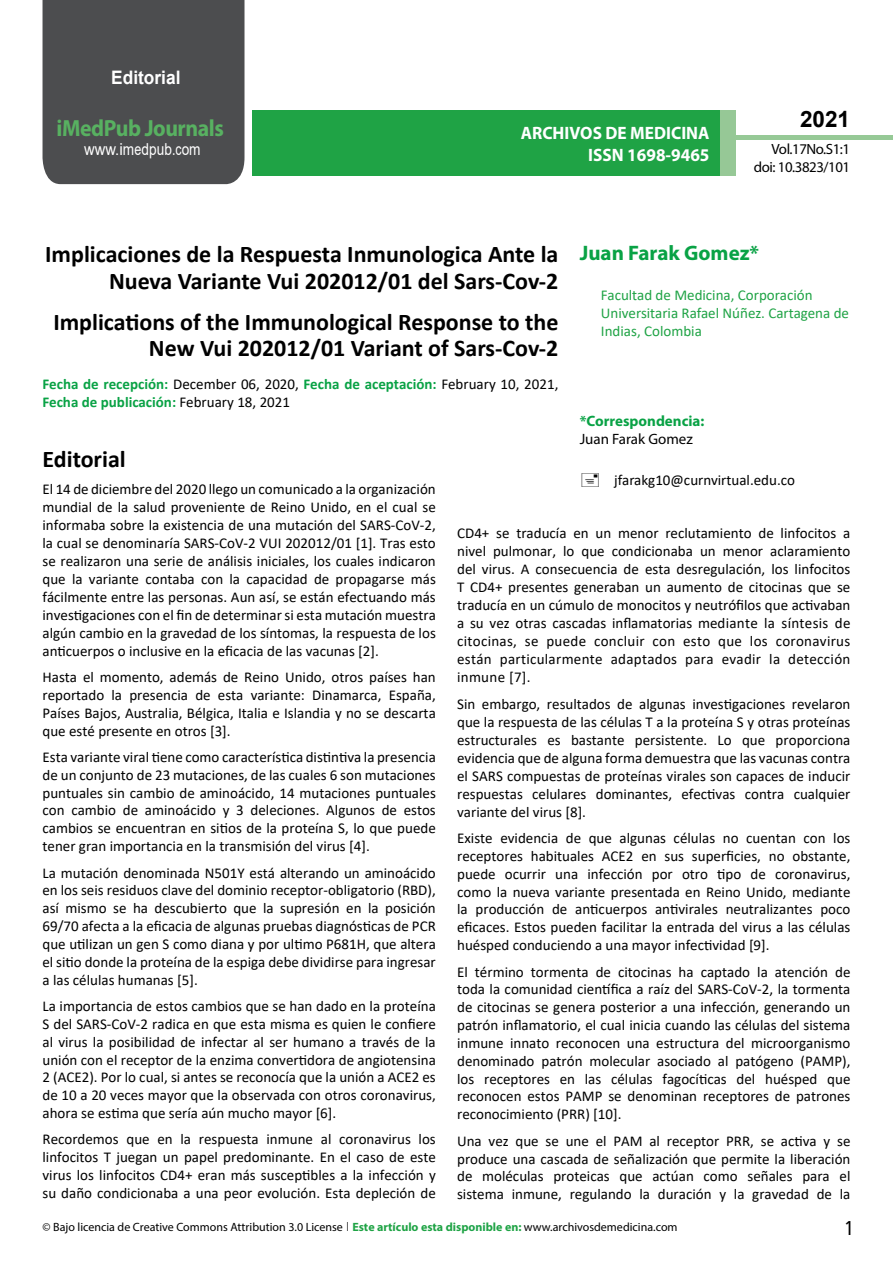
<style>
.page{position:relative;width:893px;height:1263px;background:#fff}
.page>*{position:absolute;margin:0;border:0;box-sizing:border-box;transform-origin:0 0}
.t1{font:25.5px "Tunga";color:#000}
.t2{font:700 24px/26.4px "Calibri";color:#000;text-align:right}
.t3{font:700 23.4px "Myriad Pro";letter-spacing:-.02em;color:#58b161;scale:.93 1}
.t4{font:700 22.5px "Arial";color:#000}
.t5{font:700 21px "Myriad Pro";color:#09a245}
.t6{font:700 18.6px "Arial";color:#fff;scale:.93 1}
.t7{font:700 18px/21.6px "Myriad Pro";color:#fff;text-align:right;scale:.96 1}
.t8{font:16.5px "Arial";letter-spacing:.005em;color:#fff;scale:.89 1}
.t9{font:15px/17.9px "Calibri";color:#000;text-align:justify}
.t10{font:700 15px/18px "Calibri";color:#09a245}
.t11{font:15px/18px "Calibri";color:#1fa345}
.t12{font:700 15px "Myriad Pro";color:#09a245}
.t13{font:15px "Myriad Pro";color:#000}
.t14{font:14.85px/17.9px "Myriad Pro";letter-spacing:-.03em;color:#000;text-align:right}
.t15{font:12px "Myriad Pro";color:#000}
.s1{font-family:"Calibri"}
.s2{font-weight:400;color:#000}
.s3{font-family:"Tunga"}
.s4{font-weight:700;color:#1fa345}
.s5{font-weight:700;color:#1da34a}
</style>
<div class="page">
<div style="left:252px;top:110px;width:469px;height:66px;background:#1fa345"></div>
<div style="left:720px;top:110px;width:16px;height:66px;background:#96c896"></div>
<div style="left:43px;top:0;width:201px;height:184px;background:#4c4d4f"></div>
<div style="left:736px;top:135px;width:157px;height:5px;background:#96c996"></div>
<p class="t6" style="left:111px;top:64px;width:76px">Editorial</p>
<h3 class="t3" style="left:57px;top:113px;width:181px">iMedPub Journals</h3>
<p class="t8" style="left:84px;top:138px;width:132px">www.imedpub<span class="s1">.</span>com</p>
<p class="t7" style="left:521px;top:122px;width:198px">ARCHIVOS DE MEDICINA<br>ISSN 1698-9465</p>
<h3 class="t4" style="left:800px;top:104px;width:52px">2021</h3>
<p class="t14" style="left:754px;top:140px;width:98px">Vol.17No.S1:1 doi: 10.3823/101</p>
<h2 class="t2" style="left:45px;top:241px;width:515px">Implicaciones de la Respuesta Inmunologica Ante la<br>Nueva Variante Vui 202012/01 del Sars-Cov-2</h2>
<h2 class="t2" style="left:53px;top:308px;width:507px">Implications of the Immunological Response to the<br>New Vui 202012/01 Variant of Sars-Cov-2</h2>
<p class="t10" style="left:43px;top:375px;width:517px">Fecha de recepción: <span class="s2">December 06, 2020,</span> Fecha de aceptación: <span class="s2">February 10, 2021,<br></span>Fecha de publicación: <span class="s2">February 18, 2021</span></p>
<h3 class="t5" style="left:580px;top:239px;width:181px">Juan Farak Gomez*</h3>
<p class="t11" style="left:601px;top:286px;width:250px">Facultad de Medicina, Corporación<br>Universitaria Rafael Núñez. Cartagena de<br>Indias, Colombia</p>
<h2 class="t2" style="left:43px;top:446px;width:85px">Editorial</h2>
<p class="t9" style="left:43px;top:480px;width:395px">El 14 de diciembre del 2020 llego un comunicado a la organización mundial de la salud proveniente de Reino Unido, en el cual se informaba sobre la existencia de una mutación del SARS-CoV-2, la cual se denominaría SARS-CoV-2 VUI 202012/01 [1]. Tras esto se realizaron una serie de análisis iniciales, los cuales indicaron que la variante contaba con la capacidad de propagarse más fácilmente entre las personas. Aun así, se están efectuando más investigaciones con el fin de determinar si esta mutación muestra algún cambio en la gravedad de los síntomas, la respuesta de los anticuerpos o inclusive en la eficacia de las vacunas [2].</p>
<p class="t9" style="left:43px;top:668px;width:395px">Hasta el momento, además de Reino Unido, otros países han reportado la presencia de esta variante: Dinamarca, España, Países Bajos, Australia, Bélgica, Italia e Islandia y no se descarta que esté presente en otros [3].</p>
<p class="t9" style="left:43px;top:748px;width:395px">Esta variante viral tiene como característica distintiva la presencia de un conjunto de 23 mutaciones, de las cuales 6 son mutaciones puntuales sin cambio de aminoácido, 14 mutaciones puntuales con cambio de aminoácido y 3 deleciones. Algunos de estos cambios se encuentran en sitios de la proteína S, lo que puede tener gran importancia en la transmisión del virus [4].</p>
<p class="t9" style="left:43px;top:863px;width:395px">La mutación denominada N501Y está alterando un aminoácido en los seis residuos clave del dominio receptor-obligatorio (RBD), así mismo se ha descubierto que la supresión en la posición 69/70 afecta a la eficacia de algunas pruebas diagnósticas de PCR que utilizan un gen S como diana y por ultimo P681H, que altera el sitio donde la proteína de la espiga debe dividirse para ingresar a las células humanas [5].</p>
<p class="t9" style="left:43px;top:997px;width:395px">La importancia de estos cambios que se han dado en la proteína S del SARS-CoV-2 radica en que esta misma es quien le confiere al virus la posibilidad de infectar al ser humano a través de la unión con el receptor de la enzima convertidora de angiotensina 2 (ACE2). Por lo cual, si antes se reconocía que la unión a ACE2 es de 10 a 20 veces mayor que la observada con otros coronavirus, ahora se estima que sería aún mucho mayor [6].</p>
<p class="t9" style="left:43px;top:1130px;width:395px">Recordemos que en la respuesta inmune al coronavirus los linfocitos T juegan un papel predominante. En el caso de este virus los linfocitos CD4+ eran más susceptibles a la infección y su daño condicionaba a una peor evolución. Esta depleción de</p>
<p class="t12" style="left:580px;top:411px;width:126px">*Correspondencia:</p>
<p class="t13" style="left:580px;top:430px;width:115px">Juan Farak Gomez</p>
<p class="t9" style="left:614px;top:470px;width:182px">jfarakg10@curnvirtual.edu.co</p>
<p class="t9" style="left:457px;top:524px;width:395px">CD4+ se traducía en un menor reclutamiento de linfocitos a nivel pulmonar, lo que condicionaba un menor aclaramiento del virus. A consecuencia de esta desregulación, los linfocitos T CD4+ presentes generaban un aumento de citocinas que se traducía en un cúmulo de monocitos y neutrófilos que activaban a su vez otras cascadas inflamatorias mediante la síntesis de citocinas, se puede concluir con esto que los coronavirus están particularmente adaptados para evadir la detección inmune [7].</p>
<p class="t9" style="left:457px;top:695px;width:395px">Sin embargo, resultados de algunas investigaciones revelaron que la respuesta de las células T a la proteína S y otras proteínas estructurales es bastante persistente. Lo que proporciona evidencia que de alguna forma demuestra que las vacunas contra el SARS compuestas de proteínas virales son capaces de inducir respuestas celulares dominantes, efectivas contra cualquier variante del virus [8].</p>
<p class="t9" style="left:457px;top:829px;width:395px">Existe evidencia de que algunas células no cuentan con los receptores habituales ACE2 en sus superficies, no obstante, puede ocurrir una infección por otro tipo de coronavirus, como la nueva variante presentada en Reino Unido, mediante la producción de anticuerpos antivirales neutralizantes poco eficaces. Estos pueden facilitar la entrada del virus a las células huésped conduciendo a una mayor infectividad [9].</p>
<p class="t9" style="left:457px;top:962px;width:395px">El término tormenta de citocinas ha captado la atención de toda la comunidad científica a raíz del SARS-CoV-2, la tormenta de citocinas se genera posterior a una infección, generando un patrón inflamatorio, el cual inicia cuando las células del sistema inmune innato reconocen una estructura del microorganismo denominado patrón molecular asociado al patógeno (PAMP), los receptores en las células fagocíticas del huésped que reconocen estos PAMP se denominan receptores de patrones reconocimiento (PRR) [10].</p>
<p class="t9" style="left:457px;top:1131px;width:395px">Una vez que se une el PAM al receptor PRR, se activa y se produce una cascada de señalización que permite la liberación de moléculas proteicas que actúan como señales para el sistema inmune, regulando la duración y la gravedad de la</p>
<p class="t15" style="left:43px;top:1219px;width:637px">© Bajo licencia de Creative Commons Attribution 3.0 License <span class="s3">|</span> <span class="s4">Este artículo esta disp</span><span class="s5">oni</span><span class="s4">ble en:</span> www.archivosdemedicina.com</p>
<h1 class="t1" style="left:845px;top:1211px;width:9px">1</h1>
</div>
